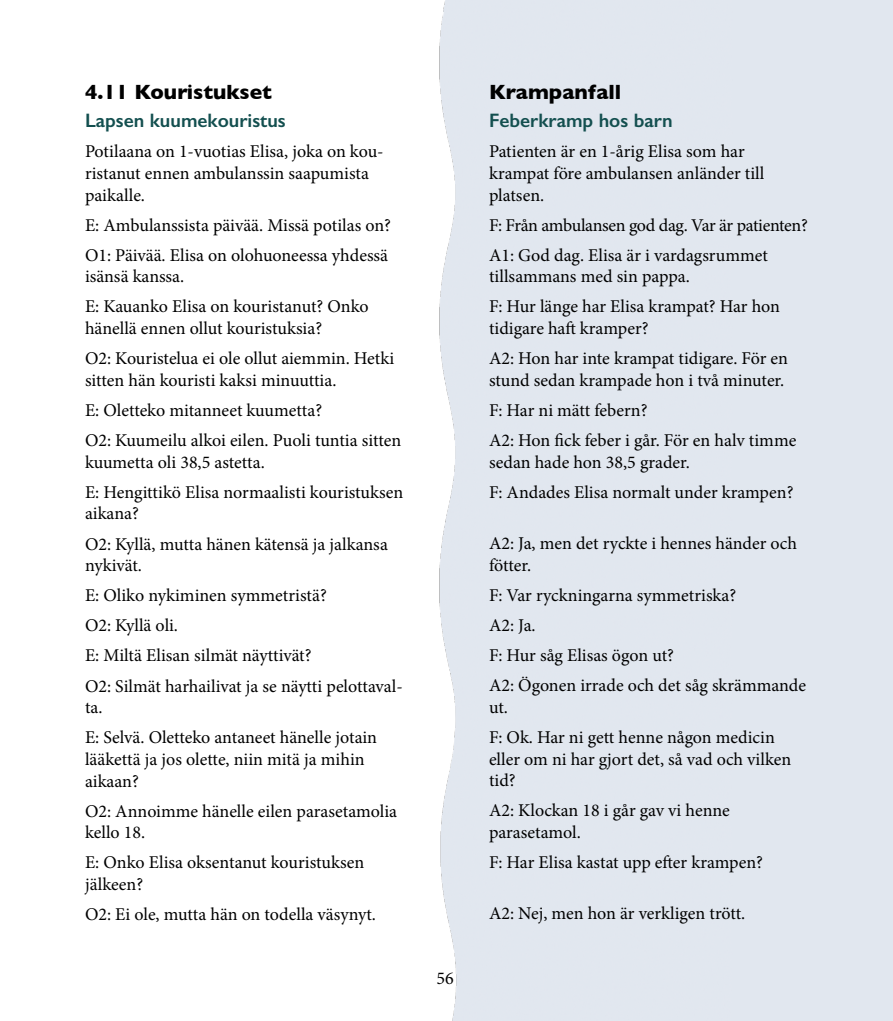
<style>
.page{position:relative;width:893px;height:1021px;background:#fff}
.page>*{position:absolute;margin:0;border:0;box-sizing:border-box;transform-origin:0 0}
.Otsikko_3{font:700 21px "Gill Sans";color:#000}
.Otsikko_4{font:600 19.5px "Gill Sans";color:#134f4f}
.peruskappale{font:18px/21.6px "Minion Pro";color:#000}
.peruskappale-2{font:18px "Minion Pro";letter-spacing:-.025em;color:#000}
</style>
<div class="page">
<p class="Otsikko_3" style="left:85px;top:76px;width:189px">4.11 Kouristukset</p>
<p class="Otsikko_4" style="left:85px;top:109px;width:202px">Lapsen kuumekouristus</p>
<p class="peruskappale" style="left:85px;top:141px;width:300px">Potilaana on 1-vuotias Elisa, joka on kou&shy;ristanut ennen ambulanssin saapumista paikalle.</p>
<p class="peruskappale" style="left:85px;top:214px;width:308px">E: Ambulanssista päivää. Missä potilas on?</p>
<p class="peruskappale" style="left:85px;top:244px;width:305px">O1: Päivää. Elisa on olohuoneessa yhdessä isänsä kanssa.</p>
<p class="peruskappale" style="left:85px;top:296px;width:285px">E: Kauanko Elisa on kouristanut? Onko hänellä ennen ollut kouristuksia?</p>
<p class="peruskappale" style="left:85px;top:348px;width:311px">O2: Kouristelua ei ole ollut aiemmin. Hetki sitten hän kouristi kaksi minuuttia.</p>
<p class="peruskappale" style="left:85px;top:399px;width:239px">E: Oletteko mitanneet kuumetta?</p>
<p class="peruskappale" style="left:85px;top:429px;width:318px">O2: Kuumeilu alkoi eilen. Puoli tuntia sitten kuumetta oli 38,5 astetta.</p>
<p class="peruskappale" style="left:85px;top:481px;width:320px">E: Hengittikö Elisa normaalisti kouristuksen aikana?</p>
<p class="peruskappale" style="left:85px;top:533px;width:304px">O2: Kyllä, mutta hänen kätensä ja jalkansa nykivät.</p>
<p class="peruskappale" style="left:85px;top:584px;width:243px">E: Oliko nykiminen symmetristä?</p>
<p class="peruskappale" style="left:85px;top:615px;width:95px">O2: Kyllä oli.</p>
<p class="peruskappale" style="left:85px;top:645px;width:228px">E: Miltä Elisan silmät näyttivät?</p>
<p class="peruskappale" style="left:85px;top:675px;width:319px">O2: Silmät harhailivat ja se näytti pelottaval&shy;ta.</p>
<p class="peruskappale" style="left:85px;top:726px;width:294px">E: Selvä. Oletteko antaneet hänelle jotain lääkettä ja jos olette, niin mitä ja mihin aikaan?</p>
<p class="peruskappale" style="left:85px;top:800px;width:314px">O2: Annoimme hänelle eilen parasetamolia kello 18.</p>
<p class="peruskappale" style="left:85px;top:852px;width:281px">E: Onko Elisa oksentanut kouristuksen jälkeen?</p>
<p class="peruskappale" style="left:85px;top:903px;width:292px">O2: Ei ole, mutta hän on todella väsynyt.</p>
<p class="peruskappale" style="left:436px;top:968px;width:19px">56</p>
<p class="Otsikko_3" style="left:489px;top:76px;width:134px">Krampanfall</p>
<p class="Otsikko_4" style="left:489px;top:109px;width:185px">Feberkramp hos barn</p>
<p class="peruskappale" style="left:489px;top:141px;width:277px">Patienten är en 1-årig Elisa som har krampat före ambulansen anländer till platsen.</p>
<p class="peruskappale-2" style="left:489px;top:213px;width:320px">F: Från ambulansen god dag. Var är patienten?</p>
<p class="peruskappale" style="left:489px;top:244px;width:280px">A1: God dag. Elisa är i vardagsrummet tillsammans med sin pappa.</p>
<p class="peruskappale" style="left:489px;top:296px;width:293px">F: Hur länge har Elisa krampat? Har hon tidigare haft kramper?</p>
<p class="peruskappale" style="left:489px;top:348px;width:300px">A2: Hon har inte krampat tidigare. För en stund sedan krampade hon i två minuter.</p>
<p class="peruskappale" style="left:489px;top:399px;width:160px">F: Har ni mätt febern?</p>
<p class="peruskappale" style="left:489px;top:429px;width:309px">A2: Hon fick feber i går. För en halv timme sedan hade hon 38,5 grader.</p>
<p class="peruskappale" style="left:489px;top:481px;width:306px">F: Andades Elisa normalt under krampen?</p>
<p class="peruskappale" style="left:489px;top:532px;width:309px">A2: Ja, men det ryckte i hennes händer och fötter.</p>
<p class="peruskappale" style="left:489px;top:584px;width:249px">F: Var ryckningarna symmetriska?</p>
<p class="peruskappale" style="left:489px;top:614px;width:48px">A2: Ja.</p>
<p class="peruskappale" style="left:489px;top:644px;width:186px">F: Hur såg Elisas ögon ut?</p>
<p class="peruskappale" style="left:489px;top:674px;width:319px">A2: Ögonen irrade och det såg skrämmande ut.</p>
<p class="peruskappale" style="left:489px;top:726px;width:304px">F: Ok. Har ni gett henne någon medicin eller om ni har gjort det, så vad och vilken tid?</p>
<p class="peruskappale" style="left:489px;top:799px;width:242px">A2: Klockan 18 i går gav vi henne parasetamol.</p>
<p class="peruskappale" style="left:489px;top:851px;width:276px">F: Har Elisa kastat upp efter krampen?</p>
<p class="peruskappale" style="left:489px;top:903px;width:258px">A2: Nej, men hon är verkligen trött.</p>
</div>
